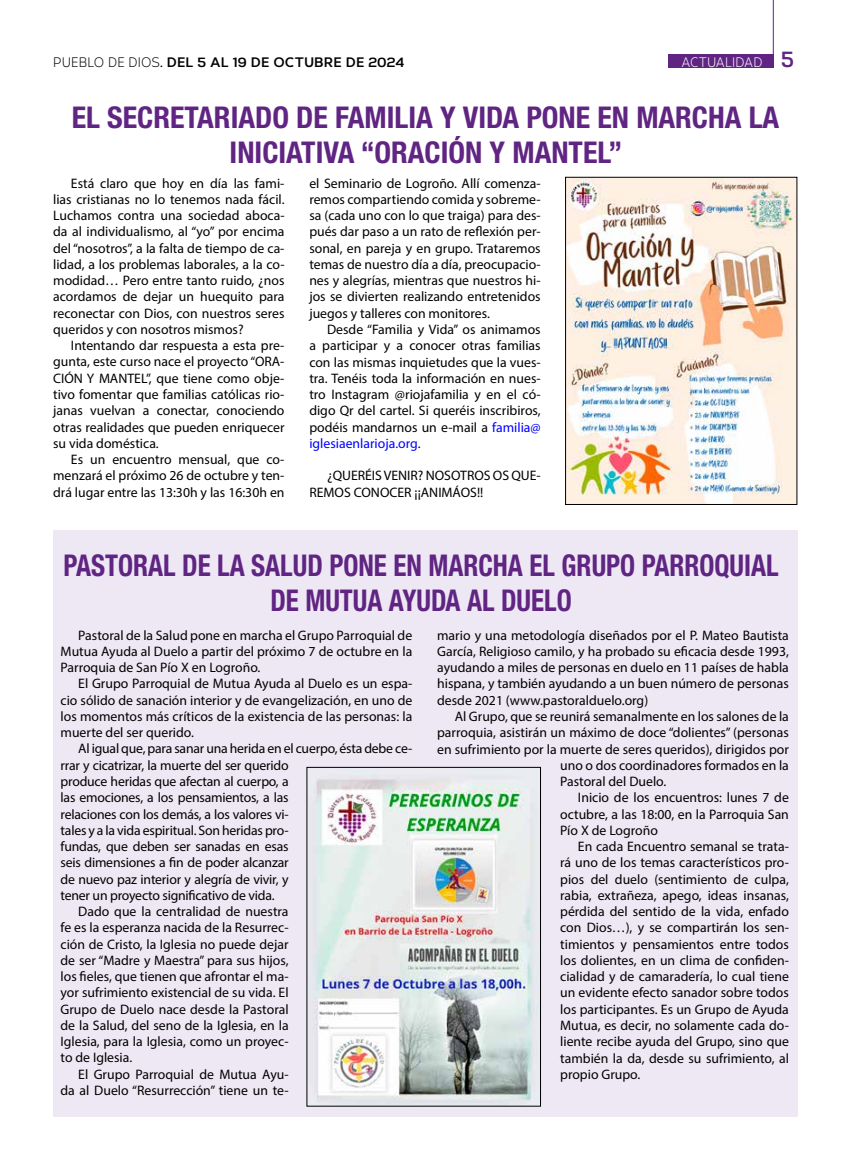
<style>
.page{position:relative;width:851px;height:1170px;background:#fff}
.page>*{position:absolute;margin:0;border:0;box-sizing:border-box;transform-origin:0 0}
.t1{font:700 condensed 30px/35px "Helvetica Neue LT Std";color:#602483;text-align:center}
.t2{font:700 condensed 30px/35px "Helvetica Neue LT Std";color:#602483;text-align:center;scale:.9 1}
.t3{font:13.75px/16.2px "Myriad Pro";color:#000;text-align:justify}
.t4{font:700 13.75px "Corbert";letter-spacing:.01em;color:#000}
.t5{font:13.75px "Corbert";letter-spacing:.01em;color:#fff;scale:.9 1}
.s1{font-weight:400}
.s2{font-weight:700;font-size:22.5px;color:#602483}
.s3{color:#00f}
</style>
<div class="page">
<div style="left:53px;top:530px;width:744px;height:586px;background:#ede8f4"></div>
<div style="left:668px;top:54px;width:105px;height:13px;background:#602483"></div>
<hr style="left:772px;top:0;width:1px;height:67px;background:#602483">
<img style="left:567px;top:179px;width:228px;height:323px">
<div style="left:565px;top:177px;width:232px;height:327px;border:1px solid #000"></div>
<img style="left:313px;top:779px;width:225px;height:325px">
<p class="t4" style="left:53px;top:51px;width:352px"><span class="s1">PUEBLO DE DIOS</span>. DEL 5 AL 19 DE OCTUBRE DE 2024</p>
<p class="t5" style="left:681px;top:52px;width:126px">ACTUALIDAD <span class="s2">5</span></p>
<h1 class="t1" style="left:72px;top:99px;width:709px">EL SECRETARIADO DE FAMILIA Y VIDA PONE EN MARCHA LA<br>INICIATIVA “ORACIÓN Y MANTEL”</h1>
<p class="t3" style="left:53px;top:175px;width:233px;text-indent:18px">Está claro que hoy en día las fami&shy;lias cristianas no lo tenemos nada fácil.<br>Luchamos contra una sociedad aboca&shy;da al individualismo, al “yo” por encima del “nosotros”, a la falta de tiempo de ca&shy;lidad, a los problemas laborales, a la co&shy;modidad… Pero entre tanto ruido, ¿nos acordamos de dejar un huequito para reconectar con Dios, con nuestros seres queridos y con nosotros mismos?</p>
<p class="t3" style="left:53px;top:337px;width:233px;text-indent:18px">Intentando dar respuesta a esta pre&shy;gunta, este curso nace el proyecto “ORA-CIÓN Y MANTEL”, que tiene como obje&shy;tivo fomentar que familias católicas rio&shy;janas vuelvan a conectar, conociendo otras realidades que pueden enriquecer su vida doméstica.</p>
<p class="t3" style="left:53px;top:451px;width:233px;text-indent:18px">Es un encuentro mensual, que co&shy;menzará el próximo 26 de octubre y ten&shy;drá lugar entre las 13:30h y las 16:30h en</p>
<p class="t3" style="left:309px;top:175px;width:233px">el Seminario de Logroño. Allí comenza&shy;remos compartiendo comida y sobreme&shy;sa (cada uno con lo que traiga) para des&shy;pués dar paso a un rato de reflexión per&shy;sonal, en pareja y en grupo. Trataremos temas de nuestro día a día, preocupacio&shy;nes y alegrías, mientras que nuestros hi&shy;jos se divierten realizando entretenidos juegos y talleres con monitores.</p>
<p class="t3" style="left:309px;top:321px;width:233px;text-indent:18px">Desde “Familia y Vida” os animamos a participar y a conocer otras familias con las mismas inquietudes que la vues&shy;tra. Tenéis toda la información en nues&shy;tro Instagram @riojafamilia y en el có&shy;digo Qr del cartel. Si queréis inscribiros, podéis mandarnos un e-mail a <span class="s3">familia@ iglesiaenlarioja.org</span>.</p>
<p class="t3" style="left:309px;top:467px;width:233px;text-indent:18px">¿QUERÉIS VENIR? NOSOTROS OS QUE-<br>REMOS CONOCER ¡¡ANIMÁOS!!</p>
<h1 class="t2" style="left:64px;top:547px;width:795px">PASTORAL DE LA SALUD PONE EN MARCHA EL GRUPO PARROQUIAL<br>DE MUTUA AYUDA AL DUELO</h1>
<p class="t3" style="left:61px;top:626px;width:353px;text-indent:18px">Pastoral de la Salud pone en marcha el Grupo Parroquial de Mutua Ayuda al Duelo a partir del próximo 7 de octubre en la Parroquia de San Pío X en Logroño.</p>
<p class="t3" style="left:61px;top:675px;width:353px;text-indent:18px">El Grupo Parroquial de Mutua Ayuda al Duelo es un espa&shy;cio sólido de sanación interior y de evangelización, en uno de los momentos más críticos de la existencia de las personas: la muerte del ser querido.</p>
<p class="t3" style="left:78px;top:740px;width:335px">Al igual que, para sanar una herida en el cuerpo, ésta debe ce-</p>
<p class="t3" style="left:61px;top:756px;width:229px">rrar y cicatrizar, la muerte del ser querido</p>
<p class="t3" style="left:61px;top:773px;width:229px">produce heridas que afectan al cuerpo, a</p>
<p class="t3" style="left:61px;top:789px;width:229px">las emociones, a los pensamientos, a las</p>
<p class="t3" style="left:61px;top:805px;width:229px">relaciones con los demás, a los valores vi-</p>
<p class="t3" style="left:61px;top:821px;width:229px">tales y a la vida espiritual. Son heridas pro-</p>
<p class="t3" style="left:61px;top:838px;width:229px">fundas, que deben ser sanadas en esas</p>
<p class="t3" style="left:61px;top:854px;width:229px">seis dimensiones a fin de poder alcanzar</p>
<p class="t3" style="left:61px;top:870px;width:229px">de nuevo paz interior y alegría de vivir, y</p>
<p class="t3" style="left:61px;top:886px;width:216px">tener un proyecto significativo de vida.</p>
<p class="t3" style="left:78px;top:903px;width:212px">Dado que la centralidad de nuestra</p>
<p class="t3" style="left:61px;top:919px;width:229px">fe es la esperanza nacida de la Resurrec-</p>
<p class="t3" style="left:61px;top:935px;width:229px">ción de Cristo, la Iglesia no puede dejar</p>
<p class="t3" style="left:61px;top:951px;width:229px">de ser “Madre y Maestra” para sus hijos,</p>
<p class="t3" style="left:61px;top:968px;width:229px">los fieles, que tienen que afrontar el ma-</p>
<p class="t3" style="left:61px;top:984px;width:229px">yor sufrimiento existencial de su vida. El</p>
<p class="t3" style="left:61px;top:1000px;width:229px">Grupo de Duelo nace desde la Pastoral</p>
<p class="t3" style="left:61px;top:1016px;width:229px">de la Salud, del seno de la Iglesia, en la</p>
<p class="t3" style="left:61px;top:1033px;width:229px">Iglesia, para la Iglesia, como un proyec-</p>
<p class="t3" style="left:61px;top:1049px;width:73px">to de Iglesia.</p>
<p class="t3" style="left:78px;top:1065px;width:212px">El Grupo Parroquial de Mutua Ayu-</p>
<p class="t3" style="left:61px;top:1081px;width:229px">da al Duelo “Resurrección” tiene un te-</p>
<p class="t3" style="left:437px;top:626px;width:353px">mario y una metodología diseñados por el P. Mateo Bautista García, Religioso camilo, y ha probado su eficacia desde 1993, ayudando a miles de personas en duelo en 11 países de habla hispana, y también ayudando a un buen número de personas desde 2021 (www.pastoralduelo.org)</p>
<p class="t3" style="left:455px;top:708px;width:335px">Al Grupo, que se reunirá semanalmente en los salones de la</p>
<p class="t3" style="left:437px;top:724px;width:353px">parroquia, asistirán un máximo de doce “dolientes” (personas</p>
<p class="t3" style="left:437px;top:740px;width:353px">en sufrimiento por la muerte de seres queridos), dirigidos por</p>
<p class="t3" style="left:560px;top:756px;width:230px">uno o dos coordinadores formados en la</p>
<p class="t3" style="left:560px;top:773px;width:108px">Pastoral del Duelo.</p>
<p class="t3" style="left:578px;top:789px;width:212px">Inicio de los encuentros: lunes 7 de</p>
<p class="t3" style="left:560px;top:805px;width:230px">octubre, a las 18:00, en la Parroquia San</p>
<p class="t3" style="left:560px;top:821px;width:99px">Pío X de Logroño</p>
<p class="t3" style="left:578px;top:838px;width:212px">En cada Encuentro semanal se trata-</p>
<p class="t3" style="left:560px;top:854px;width:230px">rá uno de los temas característicos pro-</p>
<p class="t3" style="left:560px;top:870px;width:230px">pios del duelo (sentimiento de culpa,</p>
<p class="t3" style="left:560px;top:886px;width:230px">rabia, extrañeza, apego, ideas insanas,</p>
<p class="t3" style="left:560px;top:903px;width:230px">pérdida del sentido de la vida, enfado</p>
<p class="t3" style="left:560px;top:919px;width:230px">con Dios…), y se compartirán los sen-</p>
<p class="t3" style="left:560px;top:935px;width:230px">timientos y pensamientos entre todos</p>
<p class="t3" style="left:560px;top:951px;width:230px">los dolientes, en un clima de confiden-</p>
<p class="t3" style="left:560px;top:968px;width:230px">cialidad y de camaradería, lo cual tiene</p>
<p class="t3" style="left:560px;top:984px;width:230px">un evidente efecto sanador sobre todos</p>
<p class="t3" style="left:560px;top:1000px;width:230px">los participantes. Es un Grupo de Ayuda</p>
<p class="t3" style="left:560px;top:1016px;width:230px">Mutua, es decir, no solamente cada do-</p>
<p class="t3" style="left:560px;top:1033px;width:230px">liente recibe ayuda del Grupo, sino que</p>
<p class="t3" style="left:560px;top:1049px;width:230px">también la da, desde su sufrimiento, al</p>
<p class="t3" style="left:560px;top:1065px;width:82px">propio Grupo.</p>
</div>
